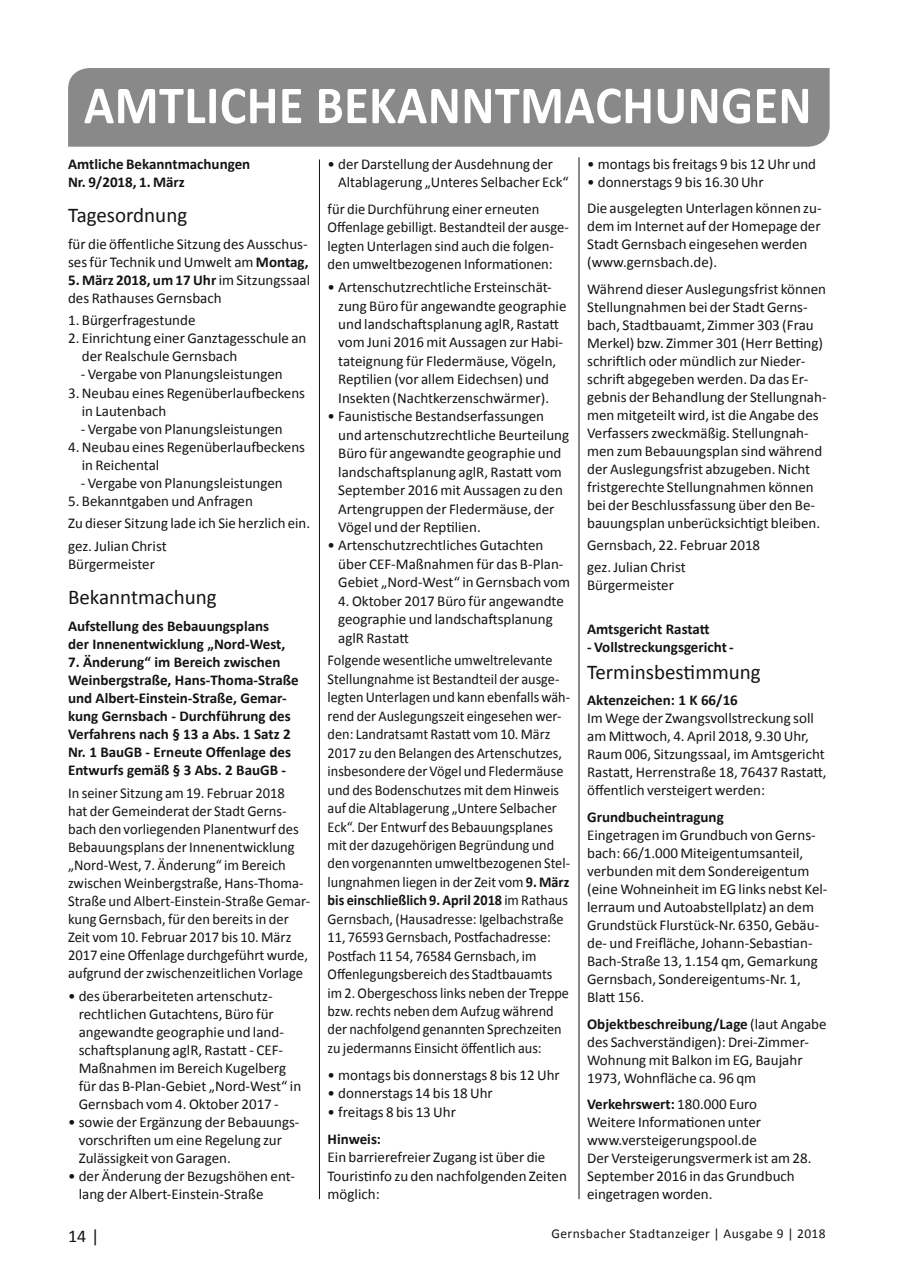
<style>
.page{position:relative;width:902px;height:1280px;background:#fff}
.page>*{position:absolute;margin:0;border:0;box-sizing:border-box;transform-origin:0 0}
.t1{font:700 54px "Calibri";letter-spacing:.01em;color:#fff;scale:.93 1}
.t2{font:21px "Calibri";color:#141415}
.t3{font:18px "Calibri";color:#141415}
.t4{font:15px/18px "Calibri";color:#141415}
.t5{font:15px/18.5px "Calibri";color:#141415;scale:.95 1}
.t6{font:700 15px/18px "Calibri";color:#141415}
.t7{font:13.5px "Calibri";letter-spacing:.03em;color:#141415}
.s1{font-weight:700}
</style>
<div class="page">
<hr style="left:578px;top:157px;width:1px;height:1042px;background:#141415">
<hr style="left:319px;top:159px;width:1px;height:1040px;background:#141415">
<div style="left:68px;top:68px;width:761px;height:79px;background:#898989"></div>
<h1 class="t1" style="left:84px;top:71px;width:783px">AMTLICHE BEKANNTMACHUNGEN</h1>
<p class="t6" style="left:68px;top:155px;width:184px">Amtliche Bekanntmachungen<br>Nr. 9/2018, 1. März</p>
<h2 class="t2" style="left:68px;top:202px;width:121px">Tagesordnung</h2>
<p class="t4" style="left:68px;top:235px;width:242px">für die öffentliche Sitzung des Ausschus&shy;ses für Technik und Umwelt am <span class="s1">Montag,</span></p>
<p class="t4" style="left:68px;top:271px;width:243px"><span class="s1">5. März 2018, um 17 Uhr</span> im Sitzungssaal des Rathauses Gernsbach</p>
<p class="t4" style="left:68px;top:311px;width:129px">1. Bürgerfragestunde</p>
<p class="t4" style="left:82px;top:329px;width:226px;text-indent:-14px">2. Einrichtung einer Ganztagesschule an der Realschule Gernsbach</p>
<p class="t4" style="left:81px;top:365px;width:203px">- Vergabe von Planungsleistungen</p>
<p class="t4" style="left:82px;top:384px;width:225px;text-indent:-14px">3. Neubau eines Regenüberlaufbeckens in Lautenbach</p>
<p class="t4" style="left:81px;top:420px;width:203px">- Vergabe von Planungsleistungen</p>
<p class="t4" style="left:82px;top:438px;width:225px;text-indent:-14px">4. Neubau eines Regenüberlaufbeckens in Reichental</p>
<p class="t4" style="left:81px;top:474px;width:203px">- Vergabe von Planungsleistungen</p>
<p class="t4" style="left:68px;top:490px;width:243px;line-height:22.4px">5. Bekanntgaben und Anfragen<br>Zu dieser Sitzung lade ich Sie herzlich ein. gez. Julian Christ</p>
<p class="t4" style="left:68px;top:555px;width:88px">Bürgermeister</p>
<h2 class="t2" style="left:68px;top:584px;width:150px">Bekanntmachung</h2>
<p class="t6" style="left:68px;top:617px;width:219px">Aufstellung des Bebauungsplans der Innenentwicklung „Nord-West,</p>
<p class="t6" style="left:68px;top:653px;width:232px">7. Änderung“ im Bereich zwischen Weinbergstraße, Hans-Thoma-Straße und Albert-Einstein-Straße, Gemar&shy;kung Gernsbach - Durchführung des Verfahrens nach § 13 a Abs. 1 Satz 2<br>Nr. 1 BauGB - Erneute Offenlage des Entwurfs gemäß § 3 Abs. 2 BauGB -</p>
<p class="t4" style="left:68px;top:784px;width:243px">In seiner Sitzung am 19. Februar 2018<br>hat der Gemeinderat der Stadt Gerns&shy;bach den vorliegenden Planentwurf des Bebauungsplans der Innenentwicklung „Nord-West, 7. Änderung“ im Bereich zwischen Weinbergstraße, Hans-Thoma-Straße und Albert-Einstein-Straße Gemar&shy;kung Gernsbach, für den bereits in der Zeit vom 10. Februar 2017 bis 10. März 2017 eine Offenlage durchgeführt wurde, aufgrund der zwischenzeitlichen Vorlage</p>
<p class="t4" style="left:79px;top:986px;width:224px;text-indent:-11px">• des überarbeiteten artenschutz&shy;rechtlichen Gutachtens, Büro für angewandte geographie und land&shy;schaftsplanung aglR, Rastatt - CEF-Maßnahmen im Bereich Kugelberg für das B-Plan-Gebiet „Nord-West“ in Gernsbach vom 4. Oktober 2017 -</p>
<p class="t4" style="left:79px;top:1113px;width:222px;text-indent:-11px">• sowie der Ergänzung der Bebauungs&shy;vorschriften um eine Regelung zur<br>Zulässigkeit von Garagen.</p>
<p class="t4" style="left:79px;top:1167px;width:218px;text-indent:-11px">• der Änderung der Bezugshöhen ent&shy;lang der Albert-Einstein-Straße</p>
<p class="t4" style="left:587px;top:155px;width:230px">• montags bis freitags 9 bis 12 Uhr und</p>
<p class="t4" style="left:587px;top:168px;width:236px;line-height:26.5px">• donnerstags 9 bis 16.30 Uhr<br>Die ausgelegten Unterlagen können zu-</p>
<p class="t4" style="left:587px;top:217px;width:235px">dem im Internet auf der Homepage der<br>Stadt Gernsbach eingesehen werden (www.gernsbach.de).</p>
<p class="t4" style="left:587px;top:280px;width:241px">Während dieser Auslegungsfrist können Stellungnahmen bei der Stadt Gerns&shy;bach, Stadtbauamt, Zimmer 303 (Frau Merkel) bzw. Zimmer 301 (Herr Betting) schriftlich oder mündlich zur Nieder&shy;schrift abgegeben werden. Da das Er&shy;gebnis der Behandlung der Stellungnah&shy;men mitgeteilt wird, ist die Angabe des Verfassers zweckmäßig. Stellungnah&shy;men zum Bebauungsplan sind während der Auslegungsfrist abzugeben. Nicht fristgerechte Stellungnahmen können bei der Beschlussfassung über den Be&shy;bauungsplan unberücksichtigt bleiben.</p>
<p class="t4" style="left:587px;top:534px;width:175px;line-height:22.2px">Gernsbach, 22. Februar 2018 gez. Julian Christ</p>
<p class="t4" style="left:587px;top:576px;width:88px">Bürgermeister</p>
<p class="t6" style="left:587px;top:620px;width:124px">Amtsgericht Rastatt</p>
<p class="t6" style="left:587px;top:638px;width:148px">- Vollstreckungsgericht -</p>
<h2 class="t2" style="left:587px;top:659px;width:175px">Terminsbestimmung</h2>
<p class="t6" style="left:587px;top:691px;width:152px">Aktenzeichen: 1 K 66/16</p>
<p class="t4" style="left:587px;top:709px;width:241px">Im Wege der Zwangsvollstreckung soll am Mittwoch, 4. April 2018, 9.30 Uhr, Raum 006, Sitzungssaal, im Amtsgericht Rastatt, Herrenstraße 18, 76437 Rastatt, öffentlich versteigert werden:</p>
<p class="t6" style="left:587px;top:808px;width:138px">Grundbucheintragung</p>
<p class="t4" style="left:587px;top:826px;width:242px">Eingetragen im Grundbuch von Gerns&shy;bach: 66/1.000 Miteigentumsanteil, verbunden mit dem Sondereigentum (eine Wohneinheit im EG links nebst Kel&shy;lerraum und Autoabstellplatz) an dem Grundstück Flurstück-Nr. 6350, Gebäu&shy;de- und Freifläche, Johann-Sebastian-Bach-Straße 13, 1.154 qm, Gemarkung Gernsbach, Sondereigentums-Nr. 1, Blatt 156.</p>
<p class="t4" style="left:587px;top:1015px;width:241px"><span class="s1">Objektbeschreibung/Lage</span> (laut Angabe des Sachverständigen): Drei-Zimmer-Wohnung mit Balkon im EG, Baujahr 1973, Wohnfläche ca. 96 qm</p>
<p class="t4" style="left:587px;top:1095px;width:226px"><span class="s1">Verkehrswert:</span> 180.000 Euro<br>Weitere Informationen unter www.versteigerungspool.de<br>Der Versteigerungsvermerk ist am 28.<br>September 2016 in das Grundbuch eingetragen worden.</p>
<p class="t4" style="left:338px;top:154px;width:232px;line-height:18.5px;text-indent:-11px">• der Darstellung der Ausdehnung der<br>Altablagerung „Unteres Selbacher Eck“</p>
<p class="t4" style="left:327px;top:200px;width:243px;line-height:18.5px">für die Durchführung einer erneuten Offenlage gebilligt. Bestandteil der ausge&shy;legten Unterlagen sind auch die folgen&shy;den umweltbezogenen Informationen:</p>
<p class="t4" style="left:338px;top:278px;width:230px;line-height:18.5px;text-indent:-11px">• Artenschutzrechtliche Ersteinschät&shy;zung Büro für angewandte geographie und landschaftsplanung aglR, Rastatt vom Juni 2016 mit Aussagen zur Habi&shy;tateignung für Fledermäuse, Vögeln, Reptilien (vor allem Eidechsen) und Insekten (Nachtkerzenschwärmer).</p>
<p class="t4" style="left:338px;top:407px;width:232px;line-height:18.5px;text-indent:-11px">• Faunistische Bestandserfassungen und artenschutzrechtliche Beurteilung Büro für angewandte geographie und landschaftsplanung aglR, Rastatt vom September 2016 mit Aussagen zu den Artengruppen der Fledermäuse, der Vögel und der Reptilien.</p>
<p class="t4" style="left:338px;top:536px;width:233px;line-height:18.5px;text-indent:-11px">• Artenschutzrechtliches Gutachten über CEF-Maßnahmen für das B-Plan-<br>Gebiet „Nord-West“ in Gernsbach vom</p>
<p class="t4" style="left:338px;top:592px;width:227px;line-height:18.5px">4. Oktober 2017 Büro für angewandte geographie und landschaftsplanung aglR Rastatt</p>
<p class="t5" style="left:327px;top:651px;width:257px">Folgende wesentliche umweltrelevante Stellungnahme ist Bestandteil der ausge&shy;legten Unterlagen und kann ebenfalls wäh&shy;rend der Auslegungszeit eingesehen wer&shy;den: Landratsamt Rastatt vom 10. März 2017 zu den Belangen des Artenschutzes, insbesondere der Vögel und Fledermäuse und des Bodenschutzes mit dem Hinweis auf die Altablagerung „Untere Selbacher Eck“. Der Entwurf des Bebauungsplanes mit der dazugehörigen Begründung und den vorgenannten umweltbezogenen Stel&shy;lungnahmen liegen in der Zeit vom <span class="s1">9. März bis einschließlich 9. April 2018</span> im Rathaus Gernsbach, (Hausadresse: Igelbachstraße 11, 76593 Gernsbach, Postfachadresse:<br>Postfach 11 54, 76584 Gernsbach, im Offenlegungsbereich des Stadtbauamts im 2. Obergeschoss links neben der Treppe bzw. rechts neben dem Aufzug während der nachfolgend genannten Sprechzeiten zu jedermanns Einsicht öffentlich aus:</p>
<p class="t4" style="left:327px;top:1066px;width:234px">• montags bis donnerstags 8 bis 12 Uhr</p>
<p class="t4" style="left:327px;top:1084px;width:167px">• donnerstags 14 bis 18 Uhr</p>
<p class="t4" style="left:327px;top:1103px;width:130px">• freitags 8 bis 13 Uhr</p>
<p class="t6" style="left:327px;top:1130px;width:55px">Hinweis:</p>
<p class="t4" style="left:327px;top:1148px;width:241px;line-height:18.5px">Ein barrierefreier Zugang ist über die<br>Touristinfo zu den nachfolgenden Zeiten möglich:</p>
<p class="t3" style="left:68px;top:1224px;width:33px">14 |</p>
<p class="t7" style="left:551px;top:1225px;width:276px">Gernsbacher Stadtanzeiger | Ausgabe 9 | 2018</p>
</div>
